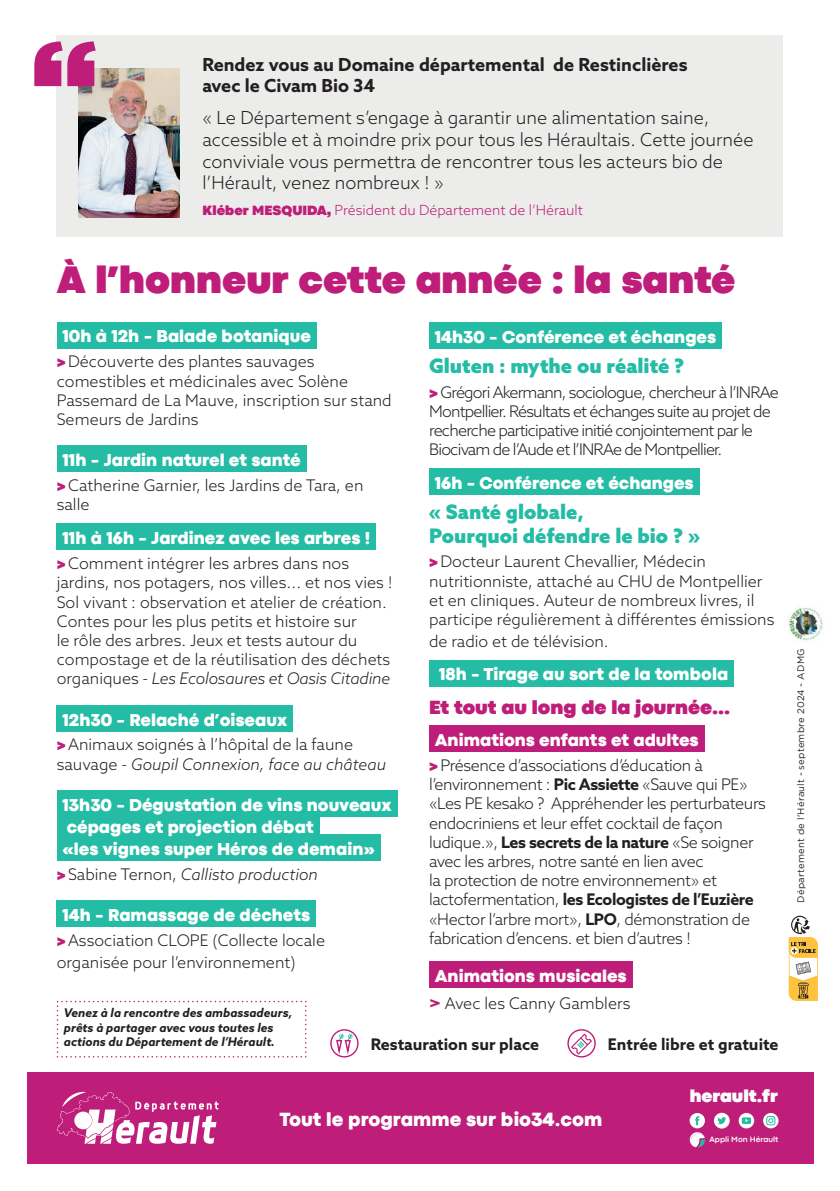
<style>
.page{position:relative;width:840px;height:1191px;background:#fff}
.page>*{position:absolute;margin:0;border:0;box-sizing:border-box;transform-origin:0 0}
.t1{font:900 40px "Codec Pro";color:#be1e79}
.t2{font:900 20px/24px "Azo Sans";color:#24bca4}
.t3{font:800 20px "Codec Pro";color:#fff}
.t4{font:900 20px "Codec Pro";color:#be1e79}
.t5{font:900 18.2px "Codec Pro";color:#fff}
.t6{font:800 18px/22px "Codec Pro";color:#fff}
.t7{font:300 18px/21.6px "Azo Sans";color:#231f20}
.t8{font:700 18px/21.6px "Azo Sans";color:#231f20}
.t9{font:300 16px/19.2px "Azo Sans";color:#231f20}
.t10{font:300 16px/19.2px "Azo Sans";letter-spacing:-.025em;color:#231f20}
.t11{font:300 16px/19.2px "Azo Sans";letter-spacing:-.05em;color:#231f20}
.t12{font:700 16px "Azo Sans";color:#231f20}
.t13{font:italic 300 16px "Azo Sans";color:#231f20}
.t14{font:300 14px "Azo Sans";color:#be1e79}
.t15{font:italic 700 12px/14.4px "Azo Sans";color:#231f20}
.t16{font:9.4px "Gotham";letter-spacing:.03em;color:#231f20}
.t17{font:700 8px "Codec Pro";color:#fff}
.s1{font-family:"Codec Pro";font-weight:900}
.s2{font-family:"Gotham";font-weight:900}
.s3{font-family:"Codec Pro";font-weight:900;color:#be1e79}
.s4{font-style:italic}
.s5{font-family:"Codec Pro";font-weight:900;font-style:normal;color:#be1e79}
.s6{font-style:normal}
.s7{font-weight:700}
.s8{font-weight:900;color:#be1e79}
</style>
<div class="page">
<svg style="left:57px;top:1000px;width:249px;height:57px"></svg>
<div style="left:27px;top:1072px;width:785px;height:92px;background:#be1e79"></div>
<svg style="left:57px;top:1091px;width:161px;height:52px"></svg>
<div style="left:74px;top:1111px;width:18px;height:18px;background:#fff;border-radius:50%"></div>
<svg style="left:689px;top:1132px;width:15px;height:15px"></svg>
<div style="left:689px;top:1113px;width:15px;height:15px;background:#fff;border-radius:50%"></div>
<svg style="left:695px;top:1116px;width:4px;height:9px"></svg>
<svg style="left:738px;top:1113px;width:15px;height:15px"></svg>
<svg style="left:741px;top:1117px;width:9px;height:7px"></svg>
<svg style="left:713px;top:1112px;width:16px;height:16px"></svg>
<svg style="left:717px;top:1117px;width:8px;height:7px"></svg>
<svg style="left:762px;top:1113px;width:16px;height:15px"></svg>
<svg style="left:765px;top:1116px;width:10px;height:9px"></svg>
<svg style="left:567px;top:1029px;width:28px;height:28px"></svg>
<svg style="left:788px;top:915px;width:30px;height:86px"></svg>
<img style="left:789px;top:607px;width:34px;height:34px">
<div style="left:57px;top:35px;width:725px;height:202px;background:#ececeb"></div>
<img style="left:78px;top:68px;width:101px;height:149px">
<svg style="left:34px;top:41px;width:62px;height:45px"></svg>
<div style="left:57px;top:322px;width:259px;height:26px;background:#24bca4"></div>
<div style="left:57px;top:446px;width:249px;height:26px;background:#24bca4"></div>
<div style="left:57px;top:524px;width:319px;height:26px;background:#24bca4"></div>
<div style="left:57px;top:705px;width:235px;height:26px;background:#24bca4"></div>
<div style="left:57px;top:790px;width:340px;height:26px;background:#24bca4"></div>
<div style="left:57px;top:812px;width:262px;height:26px;background:#24bca4"></div>
<div style="left:57px;top:834px;width:323px;height:26px;background:#24bca4"></div>
<div style="left:57px;top:900px;width:258px;height:26px;background:#24bca4"></div>
<div style="left:429px;top:323px;width:292px;height:26px;background:#24bca4"></div>
<div style="left:429px;top:468px;width:270px;height:26px;background:#24bca4"></div>
<div style="left:429px;top:660px;width:304px;height:26px;background:#24bca4"></div>
<div style="left:429px;top:725px;width:275px;height:26px;background:#be1e79"></div>
<div style="left:429px;top:961px;width:203px;height:26px;background:#be1e79"></div>
<svg style="left:330px;top:1029px;width:28px;height:28px"></svg>
<p class="t8" style="left:202px;top:53px;width:486px">Rendez vous au Domaine départemental de Restinclières avec le Civam Bio 34</p>
<p class="t7" style="left:202px;top:107px;width:552px">« Le Département s’engage à garantir une alimentation saine, accessible et à moindre prix pour tous les Héraultais. Cette journée conviviale vous permettra de rencontrer tous les acteurs bio de l’Hérault, venez nombreux ! »</p>
<p class="t14" style="left:202px;top:201px;width:382px"><span class="s1">Kléber MESQUIDA</span><span class="s2">,</span> Président du Département de l’Hérault</p>
<h1 class="t1" style="left:57px;top:255px;width:679px">À l’honneur cette année : la santé</h1>
<p class="t6" style="left:62px;top:325px;width:250px">10h à 12h - Balade botanique</p>
<p class="t9" style="left:57px;top:352px;width:336px"><span class="s3">&gt;</span>Découverte des plantes sauvages comestibles et médicinales avec Solène Passemard de La Mauve, inscription sur stand Semeurs de Jardins</p>
<p class="t6" style="left:62px;top:449px;width:240px">11h - Jardin naturel et santé</p>
<p class="t9" style="left:57px;top:475px;width:308px"><span class="s3">&gt;</span>Catherine Garnier, les Jardins de Tara, en salle</p>
<p class="t6" style="left:62px;top:527px;width:309px">11h à 16h - Jardinez avec les arbres !</p>
<p class="t9" style="left:57px;top:553px;width:337px"><span class="s3">&gt;</span>Comment intégrer les arbres dans nos jardins, nos potagers, nos villes... et nos vies !<br>Sol vivant : observation et atelier de création.<br>Contes pour les plus petits et histoire sur<br>le rôle des arbres. Jeux et tests autour du compostage et de la réutilisation des déchets organiques - <span class="s4">Les Ecolosaures et Oasis Citadine</span></p>
<p class="t6" style="left:62px;top:708px;width:226px">12h30 - Relaché d’oiseaux</p>
<p class="t9" style="left:57px;top:735px;width:330px"><span class="s3">&gt;</span>Animaux soignés à l’hôpital de la faune sauvage - <span class="s4">Goupil Connexion, face au château</span></p>
<p class="t6" style="left:62px;top:793px;width:330px">13h30 - Dégustation de vins nouveaux cépages et projection débat<br>«les vignes super Héros de demain»</p>
<p class="t13" style="left:57px;top:863px;width:262px"><span class="s5">&gt;</span> <span class="s6">Sabine Ternon,</span> Callisto production</p>
<p class="t6" style="left:62px;top:903px;width:249px">14h - Ramassage de déchets</p>
<p class="t9" style="left:57px;top:929px;width:270px;line-height:22px"><span class="s3">&gt;</span>Association CLOPE (Collecte locale organisée pour l’environnement)</p>
<p class="t6" style="left:434px;top:326px;width:283px">14h30 - Conférence et échanges</p>
<p class="t2" style="left:429px;top:353px;width:256px">Gluten : mythe ou réalité ?</p>
<p class="t11" style="left:429px;top:382px;width:351px"><span class="s3">&gt;</span> Grégori Akermann, sociologue, chercheur à l’INRAe Montpellier. Résultats et échanges suite au projet de recherche participative initié conjointement par le Biocivam de l’Aude et l’INRAe de Montpellier.</p>
<p class="t6" style="left:434px;top:471px;width:260px">16h - Conférence et échanges</p>
<p class="t2" style="left:429px;top:499px;width:272px">« Santé globale,<br>Pourquoi défendre le bio ? »</p>
<p class="t9" style="left:429px;top:552px;width:346px"><span class="s3">&gt;</span>Docteur Laurent Chevallier, Médecin nutritionniste, attaché au CHU de Montpellier et en cliniques. Auteur de nombreux livres, il participe régulièrement à différentes émissions</p>
<p class="t9" style="left:429px;top:631px;width:181px">de radio et de télévision.</p>
<p class="t6" style="left:439px;top:663px;width:290px">18h - Tirage au sort de la tombola</p>
<p class="t4" style="left:429px;top:695px;width:302px">Et tout au long de la journée...</p>
<p class="t6" style="left:434px;top:729px;width:265px">Animations enfants et adultes</p>
<p class="t10" style="left:429px;top:755px;width:338px"><span class="s3">&gt;</span> Présence d’associations d’éducation à l’environnement : <span class="s7">Pic Assiette</span> «Sauve qui PE» «Les PE kesako ? Appréhender les perturbateurs endocriniens et leur effet cocktail de façon ludique.», <span class="s7">Les secrets de la nature</span> «Se soigner avec les arbres, notre santé en lien avec<br>la protection de notre environnement» et lactofermentation, <span class="s7">les Ecologistes de l’Euzière </span>«Hector l’arbre mort», <span class="s7">LPO</span>, démonstration de fabrication d’encens. et bien d’autres !</p>
<p class="t6" style="left:434px;top:964px;width:193px">Animations musicales</p>
<p class="t9" style="left:429px;top:993px;width:203px"><span class="s8">&gt;</span> Avec les Canny Gamblers</p>
<p class="t15" style="left:64px;top:1005px;width:230px">Venez à la rencontre des ambassadeurs, prêts à partager avec vous toutes les actions du Département de l’Hérault.</p>
<p class="t12" style="left:370px;top:1033px;width:170px">Restauration sur place</p>
<p class="t12" style="left:607px;top:1033px;width:172px">Entrée libre et gratuite</p>
<p class="t3" style="left:279px;top:1107px;width:324px">Tout le programme sur bio34.com</p>
<p class="t5" style="left:689px;top:1085px;width:90px">herault.fr</p>
<p class="t17" style="left:709px;top:1134px;width:70px">Appli Mon Hérault</p>
<p class="t16" style="left:794px;top:903px;width:256px;rotate:-90deg">Département de l'Hérault - septembre 2024 - ADMG</p>
</div>
